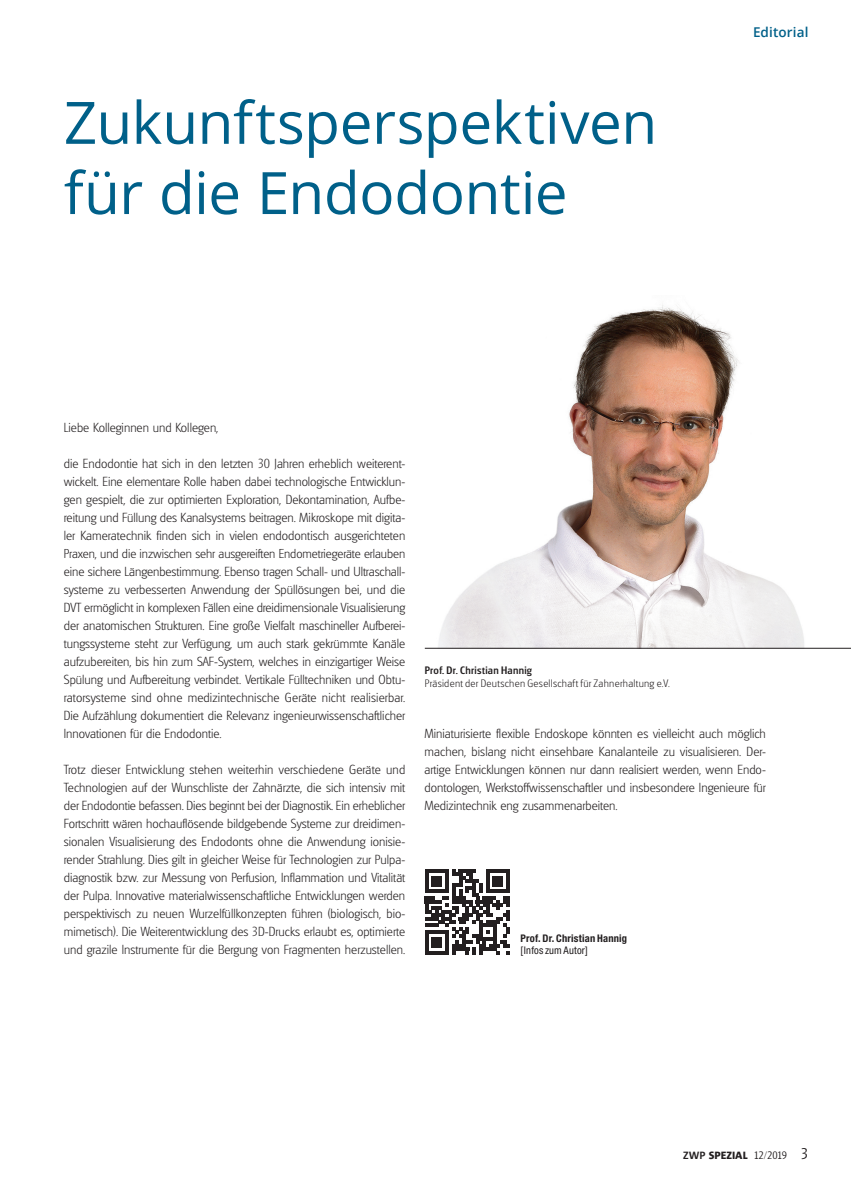
<style>
.page{position:relative;width:851px;height:1191px;background:#fff}
.page>*{position:absolute;margin:0;border:0;box-sizing:border-box;transform-origin:0 0}
.Headline{font:58.5px "Open Sans";letter-spacing:-.01em;color:#006089}
.Header_Category{font:600 13.5px "Open Sans";letter-spacing:.01em;color:#006089}
.t1{font:200 12.75px/18px "Glasgow";color:#231f20}
.t2{font:200 12.6px "Glasgow";letter-spacing:-.005em;color:#231f20}
.t3{font:200 10.5px/12.6px "Glasgow";letter-spacing:.025em;color:#231f20}
.QR-Code{font:700 condensed 10.5px "Helvetica Neue";letter-spacing:.02em;color:#231f20}
.t4{font:800 10.5px "Agro Sans";color:#231f20}
.QR-Code-2{font:condensed 10.5px "Helvetica Neue";letter-spacing:.015em;color:#231f20}
.s1{font-weight:500}
.s2{font-family:"Agro Sans Bold Caps";font-weight:400}
.s3{font-family:"Glasgow";font-weight:300}
.s4{font-family:"Glasgow";font-weight:300;font-size:15px}
</style>
<div class="page">
<img style="left:425px;top:305px;width:425px;height:343px">
<hr style="left:425px;top:648px;width:425px;height:1px;background:#231f20">
<svg style="left:425px;top:869px;width:85px;height:85px"></svg>
<p class="Headline" style="left:64px;top:82px;width:595px">Zukunftsperspektiven</p>
<p class="Headline" style="left:64px;top:153px;width:505px">für die Endodontie</p>
<p class="Header_Category" style="left:753px;top:23px;width:57px">Editorial</p>
<p class="t1" style="left:64px;top:418px;width:156px">Liebe Kolleginnen und Kollegen,</p>
<p class="t1" style="left:64px;top:454px;width:343px">die Endodontie hat sich in den letzten 30 Jahren erheblich weiterent&shy;wickelt. Eine elementare Rolle haben dabei technologische Entwicklun-- gen gespielt, die zur optimierten Exploration, Dekontamination, Aufbe&shy;reitung und Füllung des Kanalsystems beitragen. Mikroskope mit digita&shy;ler Kameratechnik finden sich in vielen endodontisch ausgerichteten</p>
<p class="t2" style="left:64px;top:546px;width:343px">Praxen, und die inzwischen sehr ausgereiften Endometriegeräte erlauben</p>
<p class="t1" style="left:64px;top:562px;width:343px;text-align:justify">eine sichere Längenbestimmung. Ebenso tragen Schall- und Ultraschall&shy;systeme zu verbesserten Anwendung der Spüllösungen bei, und die DVT ermöglicht in komplexen Fällen eine dreidimensionale Visualisierung der anatomischen Strukturen. Eine große Vielfalt maschineller Aufberei&shy;tungssysteme steht zur Verfügung, um auch stark gekrümmte Kanäle aufzubereiten, bis hin zum SAF-System, welches in einzigartiger Weise Spülung und Aufbereitung verbindet. Vertikale Fülltechniken und Obtu&shy;ratorsysteme sind ohne medizintechnische Geräte nicht realisierbar.<br>Die Aufzählung dokumentiert die Relevanz ingenieurwissenschaftlicher Innovationen für die Endodontie.</p>
<p class="t1" style="left:64px;top:760px;width:343px;text-align:justify">Trotz dieser Entwicklung stehen weiterhin verschiedene Geräte und Technologien auf der Wunschliste der Zahnärzte, die sich intensiv mit der Endodontie befassen. Dies beginnt bei der Diagnostik. Ein erheblicher Fortschritt wären hochauflösende bildgebende Systeme zur dreidimen&shy;sionalen Visualisierung des Endodonts ohne die Anwendung ionisie&shy;render Strahlung. Dies gilt in gleicher Weise für Technologien zur Pulpa&shy;diagnostik bzw. zur Messung von Perfusion, Inflammation und Vitalität der Pulpa. Innovative materialwissenschaftliche Entwicklungen werden perspektivisch zu neuen Wurzelfüllkonzepten führen (biologisch, bio&shy;mimetisch). Die Weiterentwicklung des 3D-Drucks erlaubt es, optimierte und grazile Instrumente für die Bergung von Fragmenten herzustellen.</p>
<p class="t3" style="left:425px;top:664px;width:246px"><span class="s1">Prof. Dr. Christian Hannig<br></span>Präsident der Deutschen Gesellschaft für Zahnerhaltung e.V.</p>
<p class="t1" style="left:424px;top:724px;width:343px">Miniaturisierte flexible Endoskope könnten es vielleicht auch möglich machen, bislang nicht einsehbare Kanalanteile zu visualisieren. Der-- artige Entwicklungen können nur dann realisiert werden, wenn Endo&shy;dontologen, Werkstoffwissenschaftler und insbesondere Ingenieure für Medizintechnik eng zusammenarbeiten.</p>
<p class="QR-Code" style="left:520px;top:931px;width:108px">Prof. Dr. Christian Hannig</p>
<p class="QR-Code-2" style="left:520px;top:944px;width:69px">[Infos zum Autor]</p>
<p class="t4" style="left:683px;top:1149px;width:127px"><span class="s2">ZWP</span> SPEZIAL <span class="s3">12/2019</span> <span class="s4">3</span></p>
</div>
